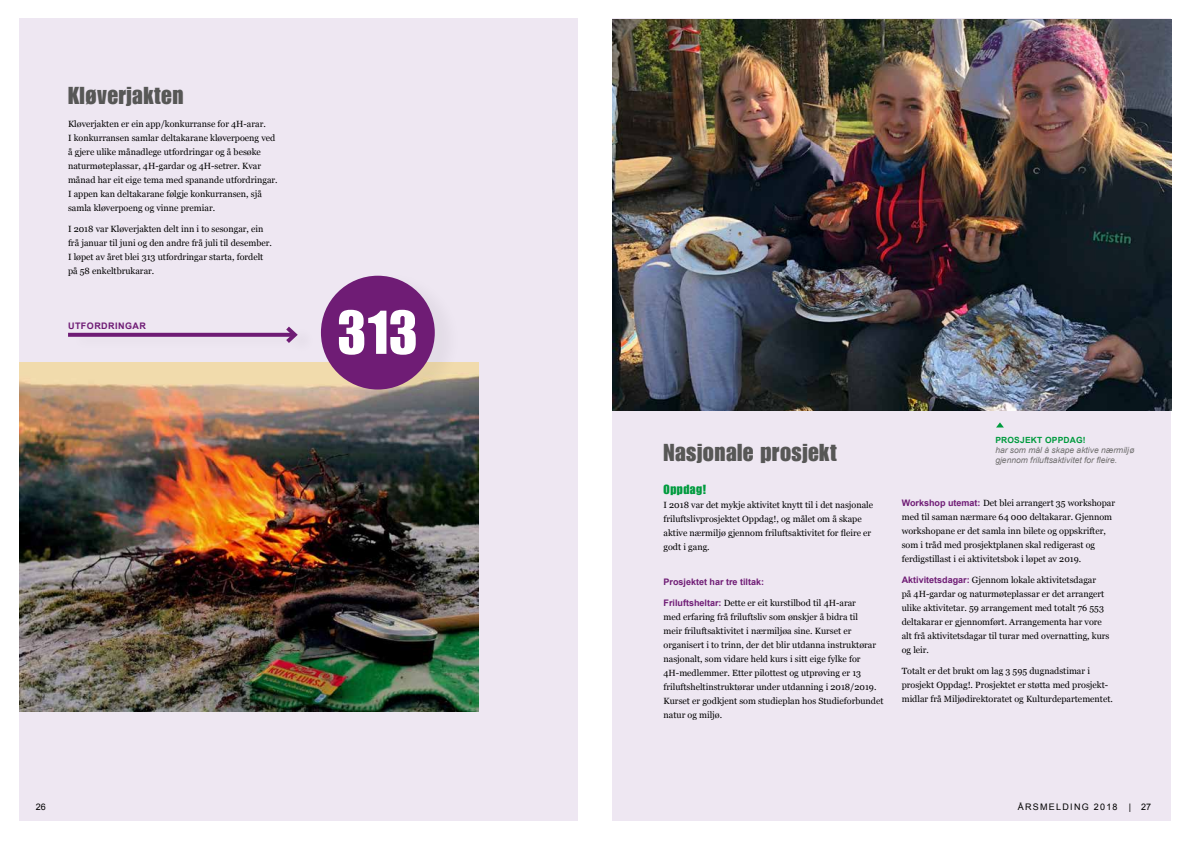
<style>
.page{position:relative;width:1191px;height:842px;background:#fff}
.page>*{position:absolute;margin:0;border:0;box-sizing:border-box;transform-origin:0 0}
.t1{font:60.5px "Impact";color:#fff}
.t2{font:24px "Impact";letter-spacing:.02em;color:#575756}
.t3{font:13px "Impact";letter-spacing:.04em;color:#009b3e}
.t4{font:9px/14px "Georgia";color:#000}
.t5{font:700 9px "Arial";color:#6f1c75}
.t6{font:9px "Arial";letter-spacing:.14em;color:#000}
.t7{font:700 9px "Arial";letter-spacing:.05em;color:#6f1c75}
.t8{font:italic 8.5px/10.2px "Arial";color:#706f6f}
.t9{font:700 8.5px "Arial";letter-spacing:.02em;color:#009b3e}
.s1{font-family:"Arial";font-weight:700;color:#6f1c75}
</style>
<div class="page">
<div style="left:19px;top:18px;width:558px;height:803px;background:#eee7f2"></div>
<div style="left:612px;top:18px;width:559px;height:803px;background:#eee7f2"></div>
<img style="left:612px;top:20px;width:559px;height:390px">
<img style="left:20px;top:363px;width:458px;height:348px">
<div style="left:324px;top:271px;width:138px;height:138px;background:#000;opacity:.05"></div>
<div style="left:321px;top:276px;width:114px;height:113px;background:#6f1c75;border-radius:50%"></div>
<svg style="left:996px;top:422px;width:8px;height:5px"></svg>
<svg style="left:68px;top:333px;width:214px;height:4px"></svg>
<svg style="left:282px;top:326px;width:16px;height:17px"></svg>
<h2 class="t2" style="left:68px;top:82px;width:117px">Kløverjakten</h2>
<p class="t4" style="left:68px;top:116px;width:211px">Kløverjakten er ein app/konkurranse for 4H-arar.<br>I konkurransen samlar deltakarane kløverpoeng ved å gjere ulike månadlege utfordringar og å besøke naturmøteplassar, 4H-gardar og 4H-setrer. Kvar månad har eit eige tema med spanande utfordringar.<br>I appen kan deltakarane følgje konkurransen, sjå samla kløverpoeng og vinne premiar.</p>
<p class="t4" style="left:68px;top:221px;width:205px">I 2018 var Kløverjakten delt inn i to sesongar, ein frå januar til juni og den andre frå juli til desember.<br>I løpet av året blei 313 utfordringar starta, fordelt på 58 enkeltbrukarar.</p>
<p class="t7" style="left:68px;top:321px;width:79px">UTFORDRINGAR</p>
<h1 class="t1" style="left:337px;top:297px;width:82px">313</h1>
<p class="t6" style="left:36px;top:802px;width:12px">26</p>
<h2 class="t2" style="left:663px;top:439px;width:175px">Nasjonale prosjekt</h2>
<h3 class="t3" style="left:663px;top:482px;width:44px">Oppdag!</h3>
<p class="t4" style="left:663px;top:497px;width:211px">I 2018 var det mykje aktivitet knytt til i det nasjonale friluftslivprosjektet Oppdag!, og målet om å skape aktive nærmiljø gjennom friluftsaktivitet for fleire er godt i gang.</p>
<p class="t5" style="left:663px;top:577px;width:102px">Prosjektet har tre tiltak:</p>
<p class="t4" style="left:663px;top:596px;width:221px"><span class="s1">Friluftsheltar:</span> Dette er eit kurstilbod til 4H-arar<br>med erfaring frå friluftsliv som ønskjer å bidra til<br>meir friluftsaktivitet i nærmiljøa sine. Kurset er organisert i to trinn, der det blir utdanna instruktørar nasjonalt, som vidare held kurs i sitt eige fylke for 4H-medlemmer. Etter pilottest og utprøving er 13 friluftsheltinstruktørar under utdanning i 2018/2019.<br>Kurset er godkjent som studieplan hos Studieforbundet natur og miljø.</p>
<p class="t9" style="left:995px;top:435px;width:92px">PROSJEKT OPPDAG!</p>
<p class="t8" style="left:995px;top:445px;width:140px">har som mål å skape aktive nærmiljø gjennom friluftsaktivitet for fleire.</p>
<p class="t4" style="left:901px;top:495px;width:215px"><span class="s1">Workshop utemat:</span> Det blei arrangert 35 workshopar med til saman nærmare 64 000 deltakarar. Gjennom workshopane er det samla inn bilete og oppskrifter, som i tråd med prosjektplanen skal redigerast og ferdigstillast i ei aktivitetsbok i løpet av 2019.</p>
<p class="t4" style="left:901px;top:572px;width:209px"><span class="s1">Aktivitetsdagar:</span> Gjennom lokale aktivitetsdagar<br>på 4H-gardar og naturmøteplassar er det arrangert ulike aktivitetar. 59 arrangement med totalt 76 553 deltakarar er gjennomført. Arrangementa har vore alt frå aktivitetsdagar til turar med overnatting, kurs og leir.</p>
<p class="t4" style="left:901px;top:663px;width:213px">Totalt er det brukt om lag 3 595 dugnadstimar i prosjekt Oppdag!. Prosjektet er støtta med prosjekt&shy;midlar frå Miljødirektoratet og Kulturdepartementet.</p>
<p class="t6" style="left:1018px;top:802px;width:101px">ÅRSMELDING 2018</p>
<p class="t6" style="left:1129px;top:802px;width:24px">| 27</p>
</div>
